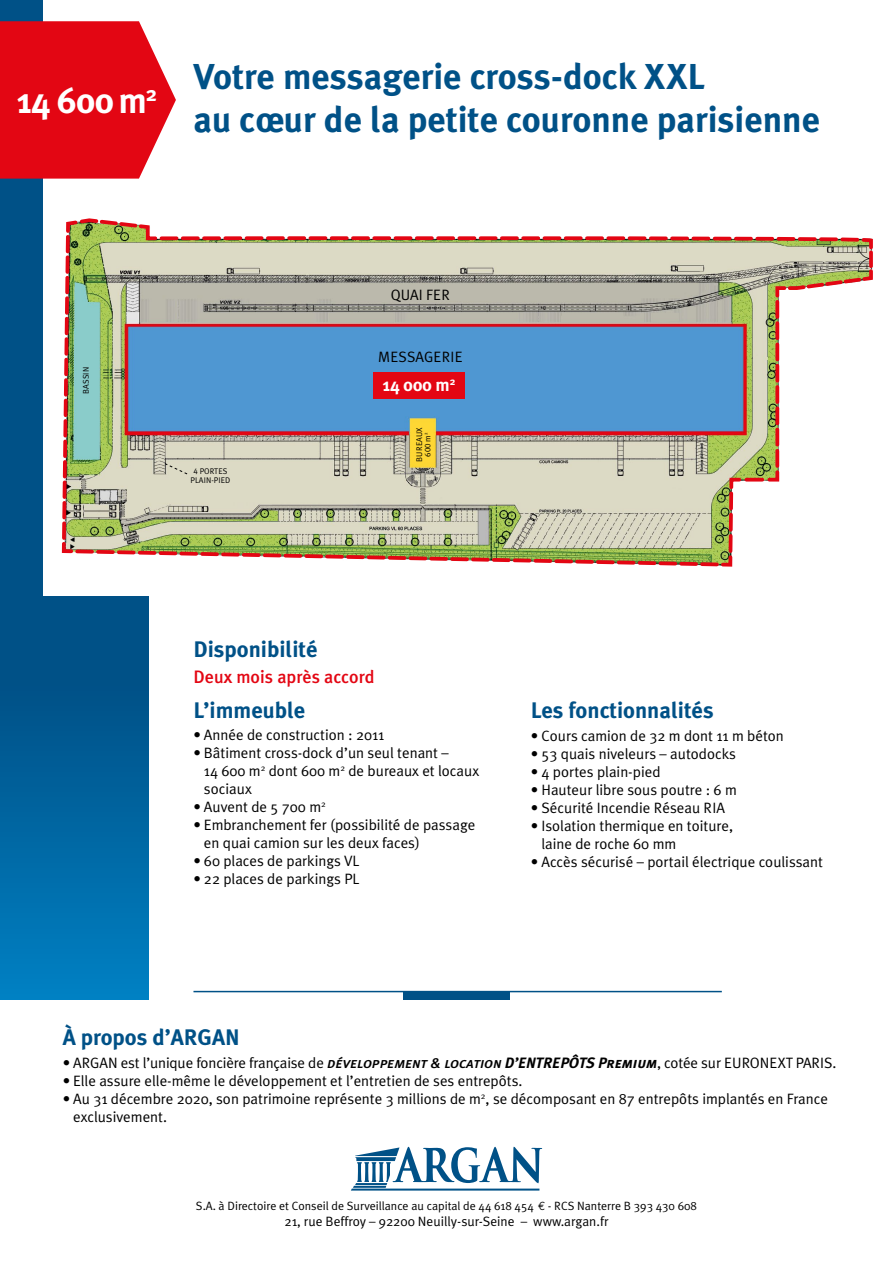
<style>
.page{position:relative;width:893px;height:1263px;background:#fff}
.page>*{position:absolute;margin:0;border:0;box-sizing:border-box;transform-origin:0 0}
.t1{font:700 36px/43.2px "Meta Plus";color:#005187}
.t2{font:700 36px "Meta Plus";color:#fff}
.t3{font:700 22.5px "Meta Plus";color:#005187}
.t4{font:500 18px "Meta Plus";color:#e30613}
.t5{font:700 18px "Meta Plus";color:#fff}
.t6{font:15px/18px "Meta Plus Normal";color:#000}
.t7{font:15px "Meta Plus Normal Caps";letter-spacing:.015em;color:#000}
.t8{font:13.5px "Meta Plus Normal";color:#000}
.t9{font:12px "Meta Plus Normal";color:#000}
.t10{font:8.25px/9px "Meta Plus Normal Caps";letter-spacing:.01em;color:#000;text-align:center}
.t11{font:8.25px "Meta Plus Normal";color:#000}
.s1{font-family:"Meta Plus Normal"}
.s2{font-family:"Meta Plus Medium Caps";font-style:italic}
.s3{font-family:"Meta Plus Bold Caps";font-style:italic}
.s4{font-family:"Euro Mono"}
</style>
<div class="page">
<div style="left:0;top:0;width:43px;height:653px;background:#005187"></div>
<svg style="left:351px;top:1147px;width:191px;height:43px"></svg>
<hr style="left:193px;top:991px;width:529px;height:1px;background:#005187">
<div style="left:404px;top:991px;width:106px;height:8px;background:#005187"></div>
<svg style="left:0;top:21px;width:176px;height:158px;background:#e5202b"></svg>
<div style="left:0;top:596px;width:149px;height:403px;background:linear-gradient(to bottom,#00487c,#007ec0)"></div>
<svg style="left:61px;top:218px;width:812px;height:349px"></svg>
<div style="left:373px;top:372px;width:92px;height:27px;background:#e30613"></div>
<h1 class="t2" style="left:17px;top:80px;width:141px">14 600 m<sup>2</sup></h1>
<h1 class="t1" style="left:193px;top:55px;width:628px">Votre messagerie cross-dock XXL<br>au cœur de la petite couronne parisienne</h1>
<p class="t11" style="left:81px;top:394px;width:28px;rotate:-90deg">Bassin</p>
<p class="t10" style="left:191px;top:467px;width:41px">4 pORTES<br>PLAIN-PIED</p>
<p class="t7" style="left:391px;top:286px;width:61px">QUAI FER</p>
<p class="t7" style="left:378px;top:348px;width:86px">MESSAGERIE</p>
<p class="t5" style="left:383px;top:374px;width:74px">14 000 m<sup>2</sup></p>
<p class="t10" style="left:415px;top:462px;width:36px;line-height:8.2px;rotate:-90deg">BUREAUX<br>600 <span class="s1">m</span><sup>2</sup></p>
<h2 class="t3" style="left:193px;top:636px;width:125px">Disponibilité</h2>
<p class="t4" style="left:193px;top:666px;width:183px">Deux mois après accord</p>
<h2 class="t3" style="left:193px;top:697px;width:113px">L’immeuble</h2>
<p class="t6" style="left:193px;top:726px;width:192px">• Année de construction : 2011</p>
<p class="t6" style="left:204px;top:744px;width:277px;text-indent:-10px">• Bâtiment cross-dock d’un seul tenant –<br>14 600 m<sup>2</sup> dont 600 m<sup>2</sup> de bureaux et locaux sociaux</p>
<p class="t6" style="left:193px;top:798px;width:134px">• Auvent de 5 700 m<sup>2</sup></p>
<p class="t6" style="left:204px;top:816px;width:273px;text-indent:-10px">• Embranchement fer (possibilité de passage en quai camion sur les deux faces)</p>
<p class="t6" style="left:193px;top:852px;width:167px">• 60 places de parkings VL</p>
<p class="t6" style="left:193px;top:870px;width:167px">• 22 places de parkings PL</p>
<h2 class="t3" style="left:531px;top:698px;width:184px">Les fonctionnalités</h2>
<p class="t6" style="left:531px;top:726px;width:254px">• Cours camion de 32 m dont 11 m béton</p>
<p class="t6" style="left:531px;top:744px;width:206px">• 53 quais niveleurs – autodocks</p>
<p class="t6" style="left:531px;top:762px;width:131px">• 4 portes plain-pied</p>
<p class="t6" style="left:531px;top:780px;width:207px">• Hauteur libre sous poutre : 6 m</p>
<p class="t6" style="left:531px;top:798px;width:195px">• Sécurité Incendie Réseau RIA</p>
<p class="t6" style="left:541px;top:816px;width:193px;text-indent:-10px">• Isolation thermique en toiture, laine de roche 60 mm</p>
<p class="t6" style="left:531px;top:852px;width:294px">• Accès sécurisé – portail électrique coulissant</p>
<h2 class="t3" style="left:63px;top:1024px;width:179px">À propos d’ARGAN</h2>
<p class="t6" style="left:63px;top:1054px;width:775px">• ARGAN est l’unique foncière française de <span class="s2">développement &amp; location</span> <span class="s3">D’ENTREPÔTS Premium</span>, cotée sur EURONEXT PARIS.</p>
<p class="t6" style="left:63px;top:1072px;width:461px">• Elle assure elle-même le développement et l’entretien de ses entrepôts.</p>
<p class="t6" style="left:73px;top:1090px;width:756px;text-indent:-10px">• Au 31 décembre 2020, son patrimoine représente 3 millions de m<sup>2</sup>, se décomposant en 87 entrepôts implantés en France exclusivement.</p>
<p class="t9" style="left:196px;top:1199px;width:503px">S.A. à Directoire et Conseil de Surveillance au capital de 44 618 454 <span class="s4">€</span> - RCS Nanterre B 393 430 608</p>
<p class="t8" style="left:284px;top:1214px;width:326px">21, rue Beffroy – 92200 Neuilly-sur-Seine – www.argan.fr</p>
</div>
